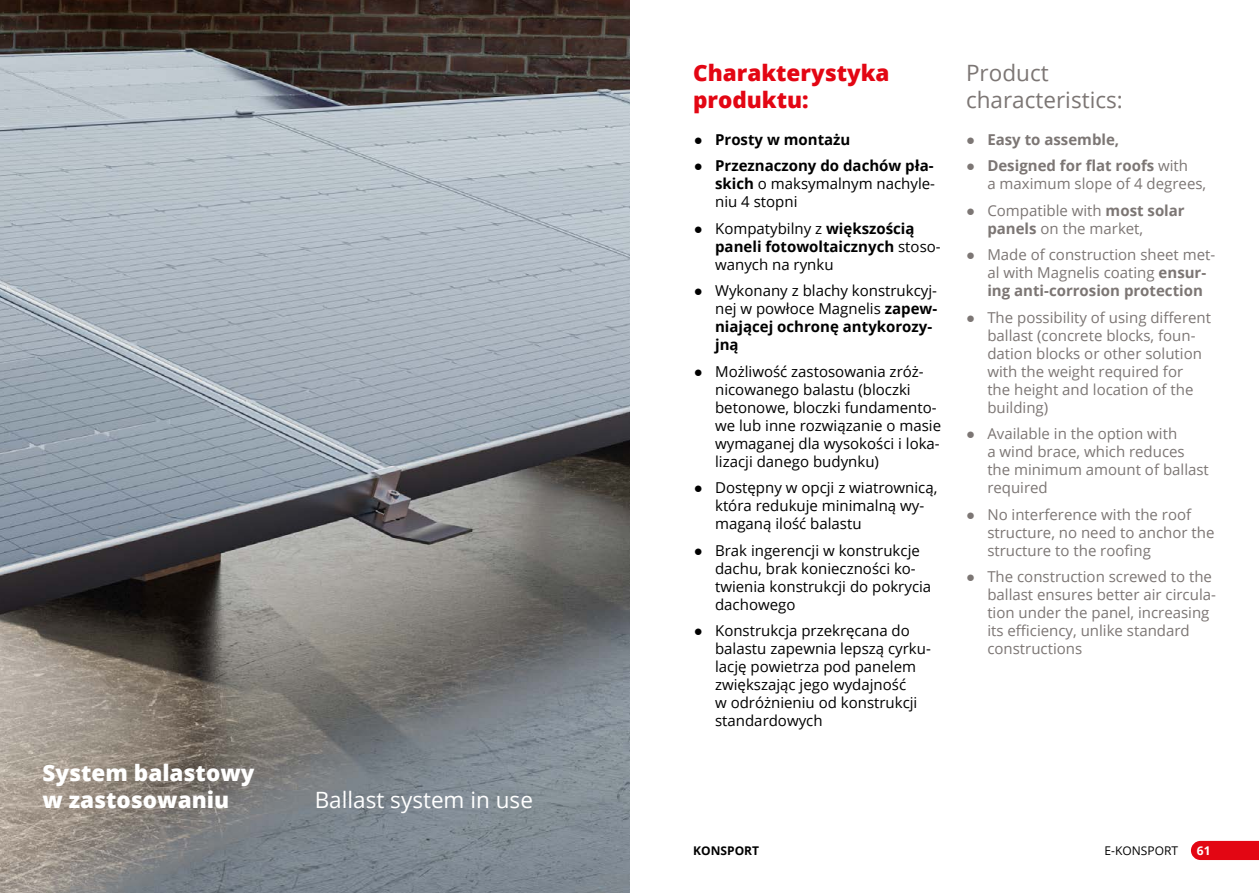
<style>
.page{position:relative;width:1259px;height:893px;background:#fff}
.page>*{position:absolute;margin:0;border:0;box-sizing:border-box;transform-origin:0 0}
.t1{font:800 22.5px/27px "Open Sans";color:#fff}
.t2{font:800 22.5px/27px "Open Sans";color:#e30613}
.t3{font:22.5px/27px "Open Sans";color:#7c7674}
.t4{font:22.5px "Open Sans";color:#fff}
.t5{font:15px/18px "Open Sans";color:#7c7674}
.t6{font:15px/18px "Open Sans";color:#000}
.t7{font:700 15px/18px "Open Sans";color:#000}
.t8{font:700 15px "Open Sans";color:#7c7674}
.t9{font:12px "Open Sans";color:#000}
.t10{font:700 12px "Open Sans";color:#000}
.t11{font:700 12px "Open Sans";color:#fff}
.s1{font-family:"Arial";font-weight:400}
.s2{font-family:"Arial"}
.s3{font-weight:700}
.s4{font-weight:400}
</style>
<div class="page">
<img style="left:0;top:0;width:629px;height:893px">
<svg style="left:1191px;top:841px;width:68px;height:19px"></svg>
<h1 class="t1" style="left:43px;top:758px;width:213px">System balastowy w zastosowaniu</h1>
<h1 class="t4" style="left:315px;top:784px;width:220px">Ballast system in use</h1>
<h1 class="t2" style="left:693px;top:58px;width:198px">Charakterystyka produktu:</h1>
<p class="t7" style="left:694px;top:130px;width:158px"><span class="s1">●</span> Prosty w montażu</p>
<p class="t6" style="left:715px;top:156px;width:221px;text-align:justify;text-indent:-21px"><span class="s2">●</span> <span class="s3">Przeznaczony do dachów pła&shy;skich</span> o maksymalnym nachyle&shy;niu 4 stopni</p>
<p class="t7" style="left:715px;top:219px;width:227px;text-indent:-21px"><span class="s1">●</span> <span class="s4">Kompatybilny z</span> większością paneli fotowoltaicznych <span class="s4">stoso&shy;wanych na rynku</span></p>
<p class="t6" style="left:715px;top:281px;width:223px;text-indent:-21px"><span class="s2">●</span> Wykonany z blachy konstrukcyj&shy;nej w powłoce Magnelis <span class="s3">zapew&shy;niającej ochronę antykorozy&shy;jną</span></p>
<p class="t6" style="left:715px;top:362px;width:227px;text-indent:-21px"><span class="s2">●</span> Możliwość zastosowania zróż&shy;nicowanego balastu (bloczki betonowe, bloczki fundamento&shy;we lub inne rozwiązanie o masie wymaganej dla wysokości i loka&shy;lizacji danego budynku)</p>
<p class="t6" style="left:715px;top:478px;width:224px;text-indent:-21px"><span class="s2">●</span> Dostępny w opcji z wiatrownicą, która redukuje minimalną wy&shy;maganą ilość balastu</p>
<p class="t6" style="left:715px;top:541px;width:218px;text-indent:-21px"><span class="s2">●</span> Brak ingerencji w konstrukcje dachu, brak konieczności ko&shy;twienia konstrukcji do pokrycia dachowego</p>
<p class="t6" style="left:715px;top:621px;width:217px;text-indent:-21px"><span class="s2">●</span> Konstrukcja przekręcana do balastu zapewnia lepszą cyrku&shy;lację powietrza pod panelem zwiększając jego wydajność<br>w odróżnieniu od konstrukcji standardowych</p>
<h1 class="t3" style="left:966px;top:59px;width:158px">Product characteristics:</h1>
<p class="t8" style="left:966px;top:129px;width:155px"><span class="s1">●</span> Easy to assemble,</p>
<p class="t5" style="left:987px;top:156px;width:220px;text-indent:-21px"><span class="s2">●</span> <span class="s3">Designed for flat roofs</span> with<br>a maximum slope of 4 degrees,</p>
<p class="t5" style="left:987px;top:201px;width:199px;text-indent:-21px"><span class="s2">●</span> Compatible with <span class="s3">most solar panels</span> on the market,</p>
<p class="t5" style="left:987px;top:245px;width:229px;text-indent:-21px"><span class="s2">●</span> Made of construction sheet met&shy;al with Magnelis coating <span class="s3">ensur&shy;ing anti-corrosion protection</span></p>
<p class="t5" style="left:987px;top:308px;width:225px;text-indent:-21px"><span class="s2">●</span> The possibility of using different ballast (concrete blocks, foun&shy;dation blocks or other solution with the weight required for<br>the height and location of the building)</p>
<p class="t5" style="left:987px;top:424px;width:223px;text-indent:-21px"><span class="s2">●</span> Available in the option with<br>a wind brace, which reduces the minimum amount of ballast required</p>
<p class="t5" style="left:987px;top:505px;width:228px;text-indent:-21px"><span class="s2">●</span> No interference with the roof structure, no need to anchor the structure to the roofing</p>
<p class="t5" style="left:987px;top:567px;width:230px;text-indent:-21px"><span class="s2">●</span> The construction screwed to the ballast ensures better air circula&shy;tion under the panel, increasing its efficiency, unlike standard constructions</p>
<p class="t10" style="left:693px;top:842px;width:67px">KONSPORT</p>
<p class="t9" style="left:1104px;top:842px;width:75px">E-KONSPORT</p>
<p class="t11" style="left:1196px;top:842px;width:15px">61</p>
</div>
